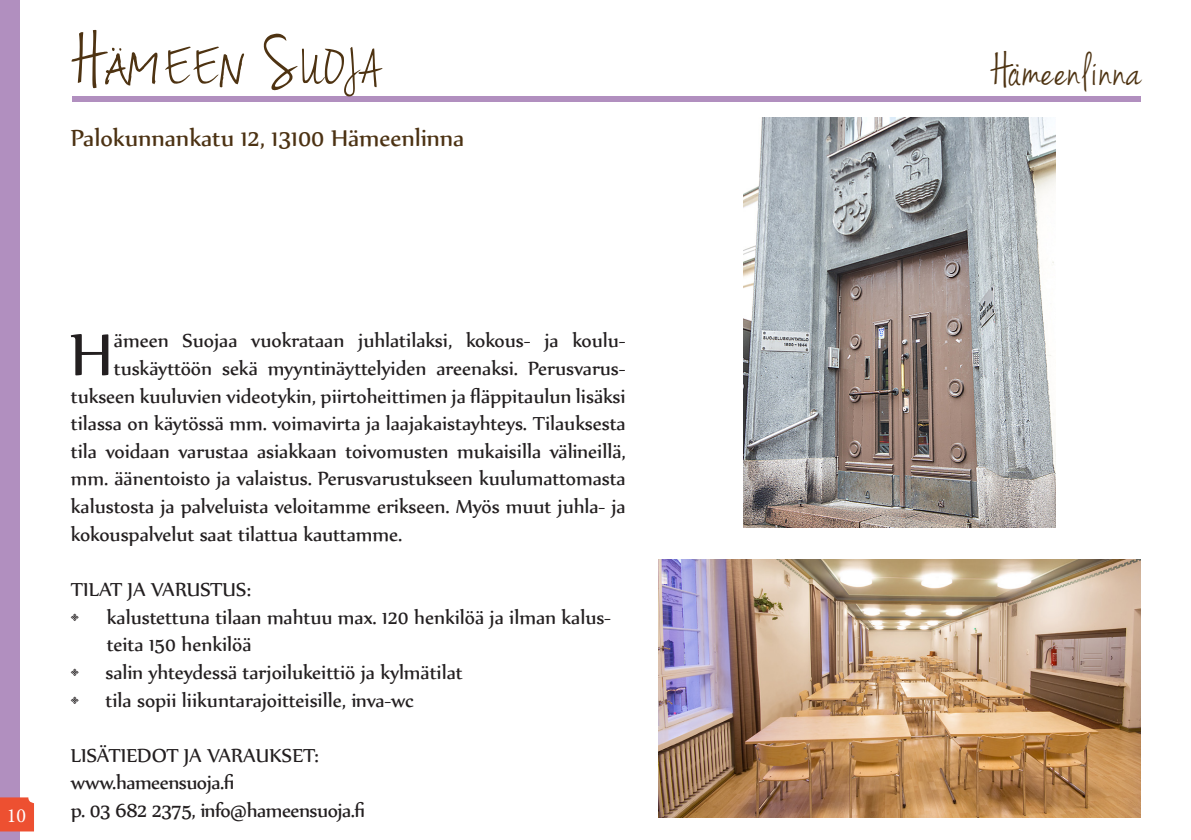
<style>
.page{position:relative;width:1191px;height:840px;background:#fff}
.page>*{position:absolute;margin:0;border:0;box-sizing:border-box;transform-origin:0 0}
.t1{font:70.8px "Nyala";color:#231f20}
.t2{font:53.2px "Jenna Sue";letter-spacing:.025em;color:#4e3312}
.t3{font:48px "Jenna Sue";color:#4e3312}
.t4{font:28px "Nyala";color:#4c3213}
.t5{font:23px/27.6px "Nyala";color:#231f20}
.t6{font:23px "Nyala";letter-spacing:-.02em;color:#231f20}
.t7{font:20px "Minion Pro";color:#fff}
.s1{font-size:76px}
.s2{font-family:"Journal";font-style:italic}
</style>
<div class="page">
<div style="left:0;top:0;width:20px;height:839px;background:#b18fbf"></div>
<div style="left:72px;top:96px;width:1068px;height:6px;background:#b18fbf"></div>
<img style="left:743px;top:117px;width:312px;height:409px">
<img style="left:658px;top:559px;width:482px;height:257px">
<svg style="left:0;top:797px;width:34px;height:34px"></svg>
<p class="t2" style="left:71px;top:38px;width:312px"><span class="s1">H</span><span class="s2">äm</span>ee<span class="s2">n</span> <span class="s1">S</span>uoja</p>
<p class="t4" style="left:71px;top:121px;width:395px">Palokunnankatu 12, 13100 Hämeenlinna</p>
<p class="t7" style="left:7px;top:801px;width:21px">10</p>
<p class="t1" style="left:70px;top:311px;width:46px">H</p>
<p class="t5" style="left:114px;top:326px;width:513px">ämeen Suojaa vuokrataan juhlatilaksi, kokous- ja koulu-</p>
<p class="t5" style="left:114px;top:353px;width:513px">tuskäyttöön sekä myyntinäyttelyiden areenaksi. Perusvarus-</p>
<p class="t5" style="left:71px;top:381px;width:556px">tukseen kuuluvien videotykin, piirtoheittimen ja fläppitaulun lisäksi</p>
<p class="t5" style="left:71px;top:409px;width:556px">tilassa on käytössä mm. voimavirta ja laajakaistayhteys. Tilauksesta</p>
<p class="t5" style="left:71px;top:436px;width:556px">tila voidaan varustaa asiakkaan toivomusten mukaisilla välineillä,</p>
<p class="t5" style="left:71px;top:464px;width:556px">mm. äänentoisto ja valaistus. Perusvarustukseen kuulumattomasta</p>
<p class="t5" style="left:71px;top:491px;width:556px">kalustosta ja palveluista veloitamme erikseen. Myös muut juhla- ja</p>
<p class="t5" style="left:71px;top:519px;width:333px">kokouspalvelut saat tilattua kauttamme.</p>
<p class="t5" style="left:71px;top:574px;width:181px">TILAT JA VARUSTUS:</p>
<p class="t5" style="left:107px;top:602px;width:506px;text-indent:-36px">• kalustettuna tilaan mahtuu max. 120 henkilöä ja ilman kalus&shy;teita 150 henkilöä</p>
<p class="t5" style="left:71px;top:657px;width:393px">• salin yhteydessä tarjoilukeittiö ja kylmätilat</p>
<p class="t5" style="left:71px;top:685px;width:344px">• tila sopii liikuntarajoitteisille, inva-wc</p>
<p class="t5" style="left:71px;top:740px;width:249px">LISÄTIEDOT JA VARAUKSET:</p>
<p class="t6" style="left:71px;top:768px;width:165px">www.hameensuoja.fi</p>
<p class="t6" style="left:71px;top:796px;width:296px">p. 03 682 2375, info@hameensuoja.fi</p>
<p class="t3" style="left:990px;top:44px;width:157px">H<span class="s2">ä</span>meenlinna</p>
</div>
